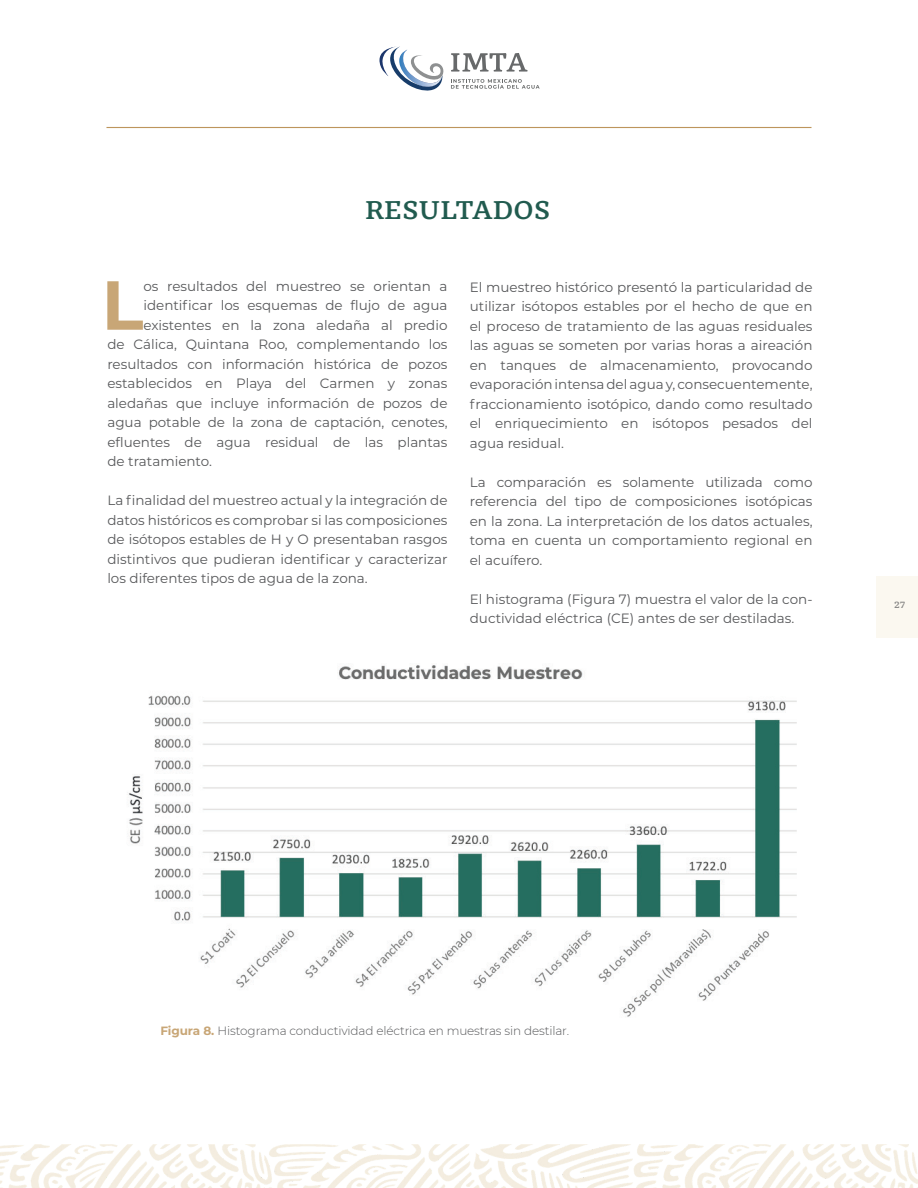
<style>
.page{position:relative;width:918px;height:1188px;background:#fff}
.page>*{position:absolute;margin:0;border:0;box-sizing:border-box;transform-origin:0 0}
.t1{font:700 69.15px "Montserrat";color:#c8a676}
.t2{font:700 25.5px "GMX";color:#215b4f}
.t3{font:13.5px/19.5px "Montserrat";color:#57585a;text-align:justify}
.t4{font:300 12px "Montserrat";letter-spacing:-.01em;color:#57585a}
.t5{font:700 9px "GMX";color:#868685}
.s1{font-weight:700;color:#c8a676}
</style>
<div class="page">
<div style="left:877px;top:576px;width:41px;height:62px;background:#fbf8f0"></div>
<hr style="left:106px;top:127px;width:706px;height:1px;background:#bd955c">
<svg style="left:379px;top:46px;width:65px;height:45px"></svg>
<svg style="left:451px;top:53px;width:77px;height:19px"></svg>
<svg style="left:451px;top:79px;width:89px;height:10px"></svg>
<img style="left:0;top:1145px;width:918px;height:43px">
<img style="left:129px;top:665px;width:668px;height:352px">
<h2 class="t2" style="left:365px;top:195px;width:187px">RESULTADOS</h2>
<h1 class="t1" style="left:102px;top:255px;width:43px">L</h1>
<p class="t3" style="left:143px;top:276px;width:306px">os resultados del muestreo se orientan a</p>
<p class="t3" style="left:143px;top:295px;width:306px">identificar los esquemas de flujo de agua</p>
<p class="t3" style="left:143px;top:315px;width:306px">existentes en la zona aledaña al predio</p>
<p class="t3" style="left:107px;top:334px;width:342px">de Cálica, Quintana Roo, complementando los</p>
<p class="t3" style="left:107px;top:354px;width:342px">resultados con información histórica de pozos</p>
<p class="t3" style="left:107px;top:373px;width:342px">establecidos en Playa del Carmen y zonas</p>
<p class="t3" style="left:107px;top:393px;width:342px">aledañas que incluye información de pozos de</p>
<p class="t3" style="left:107px;top:412px;width:342px">agua potable de la zona de captación, cenotes,</p>
<p class="t3" style="left:107px;top:432px;width:342px">efluentes de agua residual de las plantas</p>
<p class="t3" style="left:107px;top:451px;width:106px">de tratamiento.</p>
<p class="t3" style="left:107px;top:490px;width:342px">La finalidad del muestreo actual y la integración de datos históricos es comprobar si las composiciones de isótopos estables de H y O presentaban rasgos distintivos que pudieran identificar y caracterizar los diferentes tipos de agua de la zona.</p>
<p class="t3" style="left:470px;top:277px;width:344px">El muestreo histórico presentó la particularidad de utilizar isótopos estables por el hecho de que en el proceso de tratamiento de las aguas residuales las aguas se someten por varias horas a aireación en tanques de almacenamiento, provocando evaporación intensa del agua y, consecuentemente, fraccionamiento isotópico, dando como resultado el enriquecimiento en isótopos pesados del agua residual.</p>
<p class="t3" style="left:470px;top:472px;width:344px">La comparación es solamente utilizada como referencia del tipo de composiciones isotópicas en la zona. La interpretación de los datos actuales, toma en cuenta un comportamiento regional en el acuífero.</p>
<p class="t3" style="left:470px;top:589px;width:344px">El histograma (Figura 7) muestra el valor de la con&shy;ductividad eléctrica (CE) antes de ser destiladas.</p>
<p class="t5" style="left:894px;top:600px;width:13px">27</p>
<p class="t4" style="left:161px;top:1022px;width:410px"><span class="s1">Figura 8.</span> Histograma conductividad eléctrica en muestras sin destilar.</p>
</div>
